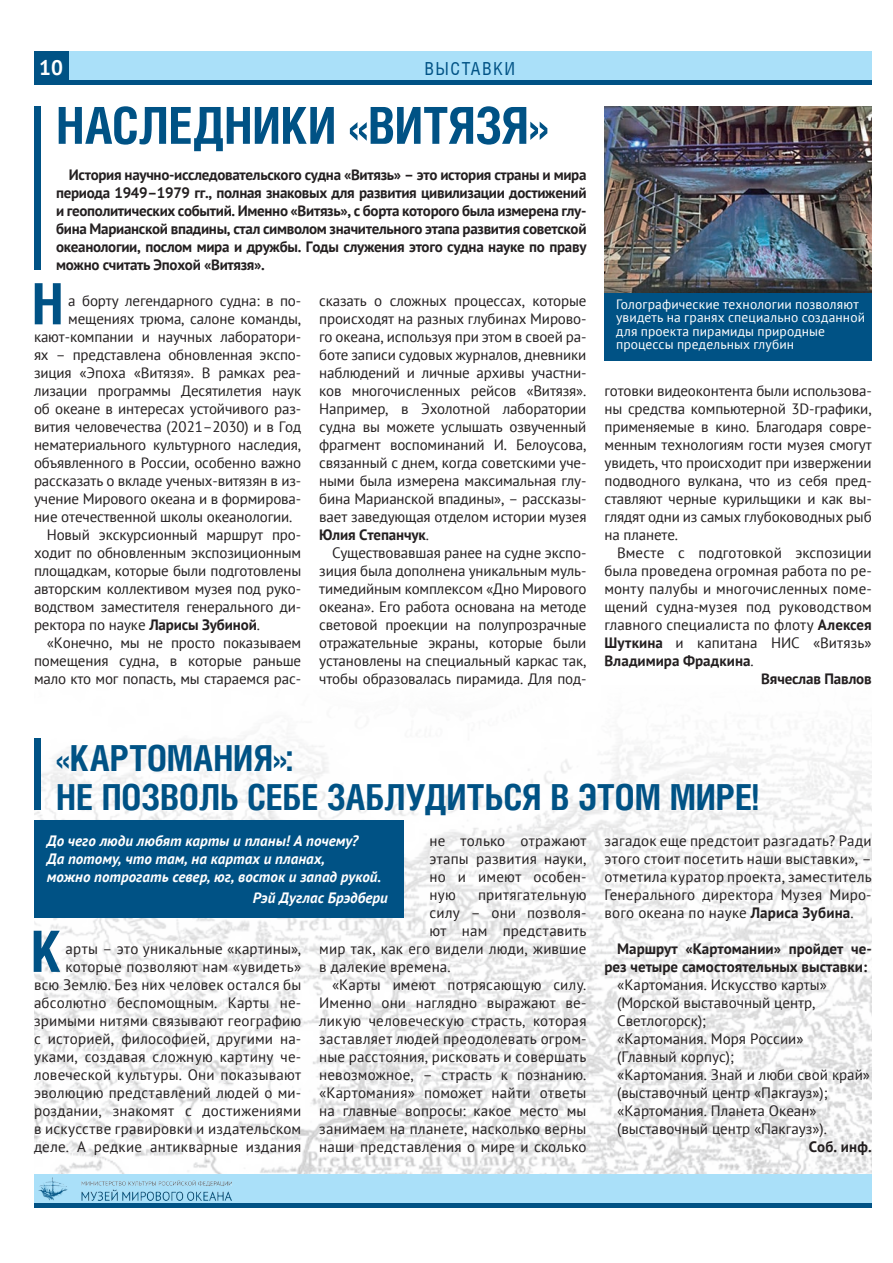
<style>
.page{position:relative;width:893px;height:1263px;background:#fff}
.page>*{position:absolute;margin:0;border:0;box-sizing:border-box;transform-origin:0 0}
.t1{font:700 57px "Helios Cond";color:#005285}
.t2{font:700 51px "Helios Cond";letter-spacing:-.005em;color:#005285}
.t3{font:700 36px "Helios Cond";color:#005285}
.t4{font:700 21px "PT Sans";color:#fff}
.t5{font:18px "Helios Cond";letter-spacing:.08em;color:#005285}
.t6{font:15px/18px "PT Sans";color:#231f20;text-align:justify}
.t7{font:700 15px/18px "PT Sans";color:#231f20;text-align:justify}
.t8{font:italic 700 15px "PT Sans";letter-spacing:.005em;color:#fff}
.t9{font:15px "PT Sans";letter-spacing:.02em;color:#231f20}
.t10{font:13.5px/13.5px "PT Sans";letter-spacing:.01em;color:#fff}
.s1{font-weight:700}
</style>
<div class="page">
<div style="left:34px;top:51px;width:838px;height:34px;background:#aae0f9"></div>
<div style="left:34px;top:51px;width:34px;height:34px;background:#005285"></div>
<hr style="left:34px;top:81px;width:838px;height:4px;background:#005285">
<div style="left:34px;top:1174px;width:838px;height:33px;background:#aae0f9"></div>
<hr style="left:34px;top:1203px;width:838px;height:4px;background:#005285">
<img style="left:39px;top:1177px;width:193px;height:23px">
<img style="left:34px;top:736px;width:838px;height:438px">
<img style="left:604px;top:106px;width:268px;height:187px">
<div style="left:604px;top:293px;width:268px;height:67px;background:#005285"></div>
<div style="left:34px;top:106px;width:6px;height:164px;background:#005285"></div>
<div style="left:34px;top:738px;width:6px;height:72px;background:#005285"></div>
<div style="left:34px;top:821px;width:370px;height:97px;background:#005285"></div>
<h3 class="t4" style="left:39px;top:54px;width:25px">10</h3>
<p class="t5" style="left:424px;top:58px;width:92px">ВЫСТАВКИ</p>
<p class="t2" style="left:56px;top:97px;width:493px">НАСЛЕДНИКИ «ВИТЯЗЯ»</p>
<p class="t7" style="left:56px;top:165px;width:532px;text-indent:13px">История научно-исследовательского судна «Витязь» – это история страны и мира периода 1949–1979 гг., полная знаковых для развития цивилизации достижений и геополитических событий. Именно «Витязь», с борта которого была измерена глу&shy;бина Марианской впадины, стал символом значительного этапа развития советской океанологии, послом мира и дружбы. Годы служения этого судна науке по праву можно считать Эпохой «Витязя».</p>
<p class="t6" style="left:319px;top:291px;width:269px">сказать о сложных процессах, которые происходят на разных глубинах Мирово&shy;го океана, используя при этом в своей ра&shy;боте записи судовых журналов, дневники наблюдений и личные архивы участни&shy;ков многочисленных рейсов «Витязя».<br>Например, в Эхолотной лаборатории судна вы можете услышать озвученный фрагмент воспоминаний И. Белоусова, связанный с днем, когда советскими уче&shy;ными была измерена максимальная глу&shy;бина Марианской впадины», – рассказы&shy;вает заведующая отделом истории музея <span class="s1">Юлия Степанчук</span>.</p>
<p class="t6" style="left:319px;top:543px;width:269px;text-indent:13px">Существовавшая ранее на судне экспо&shy;зиция была дополнена уникальным муль&shy;тимедийным комплексом «Дно Мирового океана». Его работа основана на методе световой проекции на полупрозрачные отражательные экраны, которые были установлены на специальный каркас так, чтобы образовалась пирамида. Для под-</p>
<p class="t1" style="left:32px;top:272px;width:33px">Н</p>
<p class="t6" style="left:68px;top:291px;width:235px">а борту легендарного судна: в по-</p>
<p class="t6" style="left:68px;top:309px;width:235px">мещениях трюма, салоне команды,</p>
<p class="t6" style="left:34px;top:327px;width:269px">кают-компании и научных лаборатори-</p>
<p class="t6" style="left:34px;top:345px;width:269px">ях – представлена обновленная экспо-</p>
<p class="t6" style="left:34px;top:363px;width:269px">зиция «Эпоха «Витязя». В рамках реа-</p>
<p class="t6" style="left:34px;top:381px;width:269px">лизации программы Десятилетия наук</p>
<p class="t6" style="left:34px;top:399px;width:269px">об океане в интересах устойчивого раз-</p>
<p class="t6" style="left:34px;top:417px;width:269px">вития человечества (2021–2030) и в Год</p>
<p class="t6" style="left:34px;top:435px;width:269px">нематериального культурного наследия,</p>
<p class="t6" style="left:34px;top:453px;width:269px">объявленного в России, особенно важно</p>
<p class="t6" style="left:34px;top:471px;width:269px">рассказать о вкладе ученых-витязян в из-</p>
<p class="t6" style="left:34px;top:489px;width:269px">учение Мирового океана и в формирова-</p>
<p class="t6" style="left:34px;top:507px;width:260px">ние отечественной школы океанологии.</p>
<p class="t6" style="left:34px;top:525px;width:269px;text-indent:13px">Новый экскурсионный маршрут про&shy;ходит по обновленным экспозиционным площадкам, которые были подготовлены авторским коллективом музея под руко&shy;водством заместителя генерального ди&shy;ректора по науке <span class="s1">Ларисы Зубиной</span>.</p>
<p class="t6" style="left:34px;top:633px;width:269px;text-indent:13px">«Конечно, мы не просто показываем помещения судна, в которые раньше мало кто мог попасть, мы стараемся рас-</p>
<p class="t10" style="left:616px;top:297px;width:250px">Голографические технологии позволяют увидеть на гранях специально созданной для проекта пирамиды природные процессы предельных глубин</p>
<p class="t6" style="left:604px;top:381px;width:269px">готовки видеоконтента были использова&shy;ны средства компьютерной 3D-графики, применяемые в кино. Благодаря совре&shy;менным технологиям гости музея смогут увидеть, что происходит при извержении подводного вулкана, что из себя пред&shy;ставляют черные курильщики и как вы&shy;глядят одни из самых глубоководных рыб на планете.</p>
<p class="t6" style="left:604px;top:543px;width:269px;text-indent:13px">Вместе с подготовкой экспозиции была проведена огромная работа по ре&shy;монту палубы и многочисленных поме&shy;щений судна-музея под руководством главного специалиста по флоту <span class="s1">Алексея Шуткина</span> и капитана НИС «Витязь» <span class="s1">Владимира Фрадкина</span>.</p>
<p class="t7" style="left:761px;top:669px;width:112px">Вячеслав Павлов</p>
<p class="t3" style="left:56px;top:738px;width:238px">«КАРТОМАНИЯ»:</p>
<p class="t3" style="left:56px;top:777px;width:704px">НЕ ПОЗВОЛЬ СЕБЕ ЗАБЛУДИТЬСЯ В ЭТОМ МИРЕ!</p>
<p class="t8" style="left:47px;top:830px;width:313px">До чего люди любят карты и планы! А почему?</p>
<p class="t8" style="left:47px;top:848px;width:280px">Да потому, что там, на картах и планах,</p>
<p class="t8" style="left:47px;top:866px;width:336px">можно потрогать север, юг, восток и запад рукой.</p>
<p class="t8" style="left:253px;top:887px;width:137px">Рэй Дуглас Брэдбери</p>
<p class="t6" style="left:429px;top:831px;width:158px">не только отражают этапы развития науки, но и имеют особен&shy;ную</p>
<p class="t9" style="left:478px;top:885px;width:110px">притягательную</p>
<p class="t6" style="left:429px;top:903px;width:158px">силу – они позволя-</p>
<p class="t6" style="left:429px;top:921px;width:158px">ют нам представить</p>
<p class="t6" style="left:319px;top:939px;width:269px">мир так, как его видели люди, жившие</p>
<p class="t6" style="left:319px;top:957px;width:133px">в далекие времена.</p>
<p class="t6" style="left:319px;top:975px;width:269px;text-indent:13px">«Карты имеют потрясающую силу.<br>Именно они наглядно выражают ве&shy;ликую человеческую страсть, которая заставляет людей преодолевать огром&shy;ные расстояния, рисковать и совершать невозможное, – страсть к познанию. «Картомания» поможет найти ответы на главные вопросы: какое место мы занимаем на планете, насколько верны наши представления о мире и сколько</p>
<p class="t1" style="left:31px;top:919px;width:32px">К</p>
<p class="t6" style="left:34px;top:939px;width:269px;text-align:right">арты – это уникальные «картины», которые позволяют нам «увидеть»<br>всю Землю. Без них человек остался бы абсолютно беспомощным. Карты не&shy;зримыми нитями связывают географию с историей, философией, другими на&shy;уками, создавая сложную картину че&shy;ловеческой культуры. Они показывают эволюцию представлений людей о ми&shy;роздании, знакомят с достижениями в искусстве гравировки и издательском деле. А редкие антикварные издания</p>
<p class="t6" style="left:604px;top:831px;width:269px">загадок еще предстоит разгадать? Ради этого стоит посетить наши выставки», – отметила куратор проекта, заместитель Генерального директора Музея Миро&shy;вого океана по науке <span class="s1">Лариса Зубина</span>.</p>
<p class="t7" style="left:604px;top:940px;width:269px;text-indent:13px">Маршрут «Картомании» пройдет че&shy;рез четыре самостоятельных выставки:</p>
<p class="t6" style="left:617px;top:975px;width:211px">«Картомания. Искусство карты»</p>
<p class="t6" style="left:617px;top:993px;width:200px">(Морской выставочный центр,</p>
<p class="t6" style="left:617px;top:1011px;width:90px">Светлогорск);</p>
<p class="t6" style="left:617px;top:1029px;width:188px">«Картомания. Моря России»</p>
<p class="t6" style="left:617px;top:1047px;width:118px">(Главный корпус);</p>
<p class="t6" style="left:617px;top:1065px;width:254px">«Картомания. Знай и люби свой край»</p>
<p class="t6" style="left:617px;top:1083px;width:212px">(выставочный центр «Пакгауз»);</p>
<p class="t6" style="left:617px;top:1101px;width:201px">«Картомания. Планета Океан»</p>
<p class="t6" style="left:617px;top:1119px;width:211px">(выставочный центр «Пакгауз»).</p>
<p class="t7" style="left:809px;top:1138px;width:64px">Соб. инф.</p>
</div>
